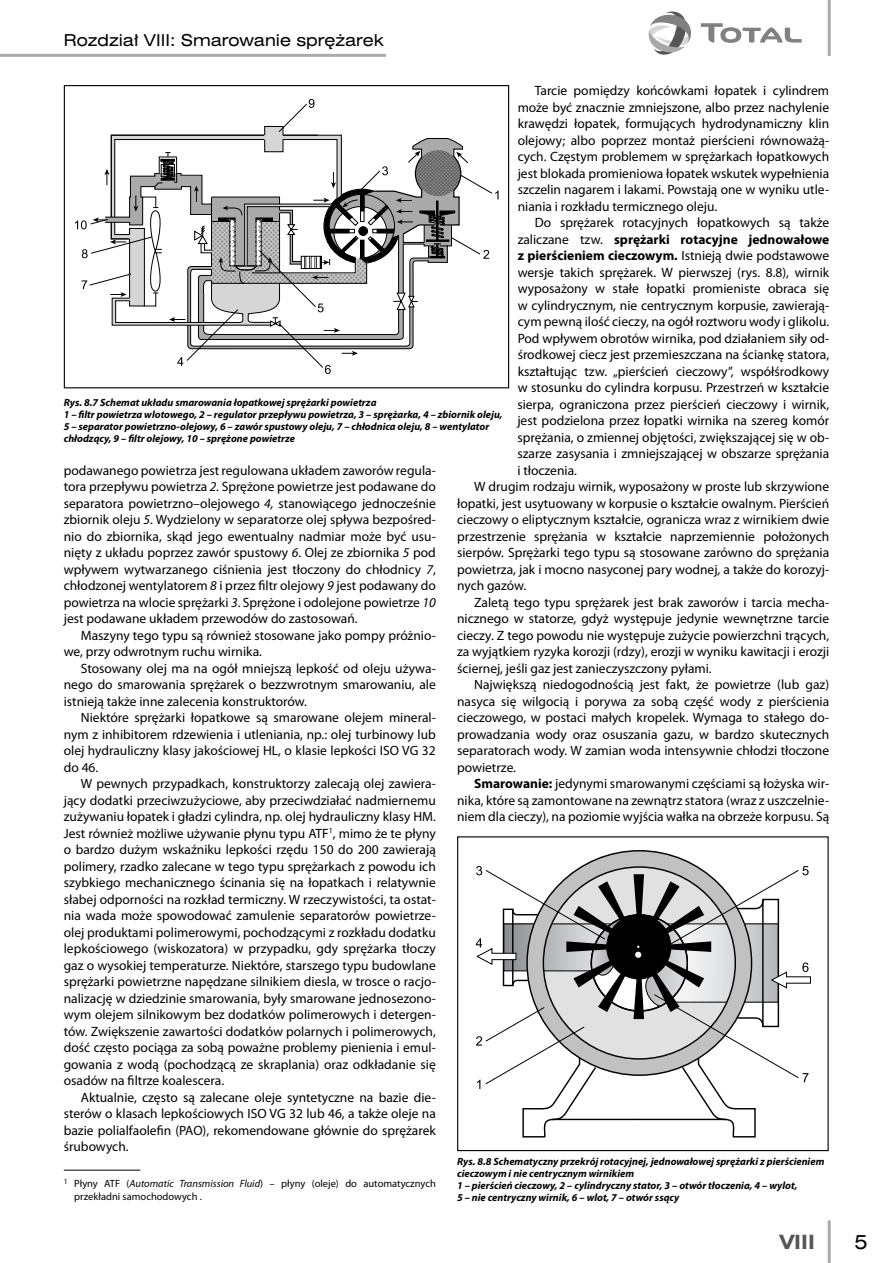
<style>
.page{position:relative;width:893px;height:1263px;background:#fff}
.page>*{position:absolute;margin:0;border:0;box-sizing:border-box;transform-origin:0 0}
.t1{font:700 18px "Swis 721 Ex PL";color:#565656}
.t2{font:18px "Swis 721 Ex PL";color:#000}
.t3{font:15px "Swis 721 Ex PL";color:#000}
.podstawa{font:13.5px/16.5px "Myriad Pro";color:#000;text-align:justify}
.t4{font:italic 700 10.5px/12px "Myriad Pro";color:#000}
.notki{font:10.5px/13.5px "Myriad Pro";color:#000}
.s1{font-weight:700}
.s2{font-style:italic}
</style>
<div class="page">
<hr style="left:0;top:54px;width:386px;height:3px;background:#aaa">
<svg style="left:648px;top:11px;width:43px;height:44px"></svg>
<svg style="left:701px;top:23px;width:101px;height:20px"></svg>
<hr style="left:828px;top:1220px;width:3px;height:43px;background:#aaa">
<hr style="left:828px;top:0;width:3px;height:56px;background:#aaa">
<svg style="left:75px;top:99px;width:423px;height:275px"></svg>
<div style="left:64px;top:85px;width:445px;height:303px;border:1px solid #000"></div>
<hr style="left:64px;top:1170px;width:76px;height:1px;background:#000">
<svg style="left:595px;top:850px;width:88px;height:9px"></svg>
<svg style="left:476px;top:859px;width:335px;height:279px"></svg>
<div style="left:457px;top:836px;width:372px;height:315px;border:1px solid #000"></div>
<p class="t3" style="left:64px;top:31px;width:321px">Rozdział VIII: Smarowanie sprężarek</p>
<p class="podstawa" style="left:518px;top:83px;width:313px;text-indent:17px">Tarcie pomiędzy końcówkami łopatek i cylindrem może być znacznie zmniejszone, albo przez nachylenie krawędzi łopatek, formujących hydrodynamiczny klin olejowy; albo poprzez montaż pierścieni równoważą&shy;cych. Częstym problemem w sprężarkach łopatkowych jest blokada promieniowa łopatek wskutek wypełnienia szczelin nagarem i lakami. Powstają one w wyniku utle&shy;niania i rozkładu termicznego oleju.</p>
<p class="podstawa" style="left:517px;top:215px;width:313px;text-indent:17px">Do sprężarek rotacyjnych łopatkowych są także zaliczane tzw. <span class="s1">sprężarki rotacyjne jednowałowe z pierścieniem cieczowym.</span> Istnieją dwie podstawowe wersje takich sprężarek. W pierwszej (rys. 8.8), wirnik wyposażony w stałe łopatki promieniste obraca się w cylindrycznym, nie centrycznym korpusie, zawierają&shy;cym pewną ilość cieczy, na ogół roztworu wody i glikolu.<br>Pod wpływem obrotów wirnika, pod działaniem siły od&shy;środkowej ciecz jest przemieszczana na ściankę statora, kształtując tzw. „pierścień cieczowy”, współśrodkowy w stosunku do cylindra korpusu. Przestrzeń w kształcie sierpa, ograniczona przez pierścień cieczowy i wirnik, jest podzielona przez łopatki wirnika na szereg komór sprężania, o zmiennej objętości, zwiększającej się w ob&shy;szarze zasysania i zmniejszającej w obszarze sprężania i tłoczenia.</p>
<p class="podstawa" style="left:457px;top:479px;width:374px;text-indent:17px">W drugim rodzaju wirnik, wyposażony w proste lub skrzywione łopatki, jest usytuowany w korpusie o kształcie owalnym. Pierścień cieczowy o eliptycznym kształcie, ogranicza wraz z wirnikiem dwie przestrzenie sprężania w kształcie naprzemiennie położonych sierpów. Sprężarki tego typu są stosowane zarówno do sprężania powietrza, jak i mocno nasyconej pary wodnej, a także do korozyj&shy;nych gazów.</p>
<p class="podstawa" style="left:457px;top:594px;width:374px;text-indent:17px">Zaletą tego typu sprężarek jest brak zaworów i tarcia mecha&shy;nicznego w statorze, gdyż występuje jedynie wewnętrzne tarcie cieczy. Z tego powodu nie występuje zużycie powierzchni trących, za wyjątkiem ryzyka korozji (rdzy), erozji w wyniku kawitacji i erozji ściernej, jeśli gaz jest zanieczyszczony pyłami.</p>
<p class="podstawa" style="left:457px;top:677px;width:374px;text-indent:17px">Największą niedogodnością jest fakt, że powietrze (lub gaz) nasyca się wilgocią i porywa za sobą część wody z pierścienia cieczowego, w postaci małych kropelek. Wymaga to stałego do&shy;prowadzania wody oraz osuszania gazu, w bardzo skutecznych separatorach wody. W zamian woda intensywnie chłodzi tłoczone powietrze.</p>
<p class="podstawa" style="left:457px;top:776px;width:374px;text-indent:17px"><span class="s1">Smarowanie:</span> jedynymi smarowanymi częściami są łożyska wir&shy;nika, które są zamontowane na zewnątrz statora (wraz z uszczelnie&shy;niem dla cieczy), na poziomie wyjścia wałka na obrzeże korpusu. Są</p>
<p class="t4" style="left:64px;top:396px;width:314px">Rys. 8.7 Schemat układu smarowania łopatkowej sprężarki powietrza</p>
<p class="t4" style="left:64px;top:408px;width:440px">1 – filtr powietrza wlotowego, 2 – regulator przepływu powietrza, 3 – sprężarka, 4 – zbiornik oleju,</p>
<p class="t4" style="left:64px;top:420px;width:427px">5 – separator powietrzno-olejowy, 6 – zawór spustowy oleju, 7 – chłodnica oleju, 8 – wentylator chłodzący, 9 – filtr olejowy, 10 – sprężone powietrze</p>
<p class="podstawa" style="left:64px;top:462px;width:374px">podawanego powietrza jest regulowana układem zaworów regula&shy;tora przepływu powietrza <span class="s2">2.</span> Sprężone powietrze jest podawane do separatora powietrzno–olejowego <span class="s2">4,</span> stanowiącego jednocześnie zbiornik oleju <span class="s2">5</span>. Wydzielony w separatorze olej spływa bezpośred&shy;nio do zbiornika, skąd jego ewentualny nadmiar może być usu&shy;nięty z układu poprzez zawór spustowy <span class="s2">6</span>. Olej ze zbiornika <span class="s2">5</span> pod wpływem wytwarzanego ciśnienia jest tłoczony do chłodnicy <span class="s2">7</span>, chłodzonej wentylatorem <span class="s2">8</span> i przez filtr olejowy <span class="s2">9</span> jest podawany do powietrza na wlocie sprężarki <span class="s2">3</span>. Sprężone i odolejone powietrze <span class="s2">10 </span>jest podawane układem przewodów do zastosowań.</p>
<p class="podstawa" style="left:64px;top:627px;width:374px;text-indent:17px">Maszyny tego typu są również stosowane jako pompy próżnio&shy;we, przy odwrotnym ruchu wirnika.</p>
<p class="podstawa" style="left:64px;top:660px;width:374px;text-indent:17px">Stosowany olej ma na ogół mniejszą lepkość od oleju używa&shy;nego do smarowania sprężarek o bezzwrotnym smarowaniu, ale istnieją także inne zalecenia konstruktorów.</p>
<p class="podstawa" style="left:64px;top:710px;width:374px;text-indent:17px">Niektóre sprężarki łopatkowe są smarowane olejem mineral&shy;nym z inhibitorem rdzewienia i utleniania, np.: olej turbinowy lub olej hydrauliczny klasy jakościowej HL, o klasie lepkości ISO VG 32 do 46.</p>
<p class="podstawa" style="left:64px;top:776px;width:374px;text-indent:17px">W pewnych przypadkach, konstruktorzy zalecają olej zawiera&shy;jący dodatki przeciwzużyciowe, aby przeciwdziałać nadmiernemu zużywaniu łopatek i gładzi cylindra, np. olej hydrauliczny klasy HM.<br>Jest również możliwe używanie płynu typu ATF<sup>1</sup>, mimo że te płyny o bardzo dużym wskaźniku lepkości rzędu 150 do 200 zawierają polimery, rzadko zalecane w tego typu sprężarkach z powodu ich szybkiego mechanicznego ścinania się na łopatkach i relatywnie słabej odporności na rozkład termiczny. W rzeczywistości, ta ostat&shy;nia wada może spowodować zamulenie separatorów powietrze&shy;olej produktami polimerowymi, pochodzącymi z rozkładu dodatku lepkościowego (wiskozatora) w przypadku, gdy sprężarka tłoczy gaz o wysokiej temperaturze. Niektóre, starszego typu budowlane sprężarki powietrzne napędzane silnikiem diesla, w trosce o racjo&shy;nalizację w dziedzinie smarowania, były smarowane jednosezono&shy;wym olejem silnikowym bez dodatków polimerowych i detergen&shy;tów. Zwiększenie zawartości dodatków polarnych i polimerowych, dość często pociąga za sobą poważne problemy pienienia i emul&shy;gowania z wodą (pochodzącą ze skraplania) oraz odkładanie się osadów na filtrze koalescera.</p>
<p class="podstawa" style="left:64px;top:1089px;width:374px;text-indent:17px">Aktualnie, często są zalecane oleje syntetyczne na bazie die&shy;sterów o klasach lepkościowych ISO VG 32 lub 46, a także oleje na bazie polialfaolefin (PAO), rekomendowane głównie do sprężarek śrubowych.</p>
<p class="notki" style="left:74px;top:1177px;width:363px;text-indent:-10px"><sup>1</sup> Płyny ATF (<span class="s2">Automatic Transmission Fluid</span>) – płyny (oleje) do automatycznych przekładni samochodowych .</p>
<p class="t4" style="left:457px;top:1155px;width:369px">Rys. 8.8 Schematyczny przekrój rotacyjnej, jednowałowej sprężarki z pierścieniem cieczowym i nie centrycznym wirnikiem</p>
<p class="t4" style="left:457px;top:1179px;width:342px">1 – pierścień cieczowy, 2 – cylindryczny stator, 3 – otwór tłoczenia, 4 – wylot,</p>
<p class="t4" style="left:457px;top:1191px;width:224px">5 – nie centryczny wirnik, 6 – wlot, 7 – otwór ssący</p>
<h1 class="t1" style="left:780px;top:1230px;width:37px">VIII</h1>
<h1 class="t2" style="left:854px;top:1230px;width:15px">5</h1>
</div>
